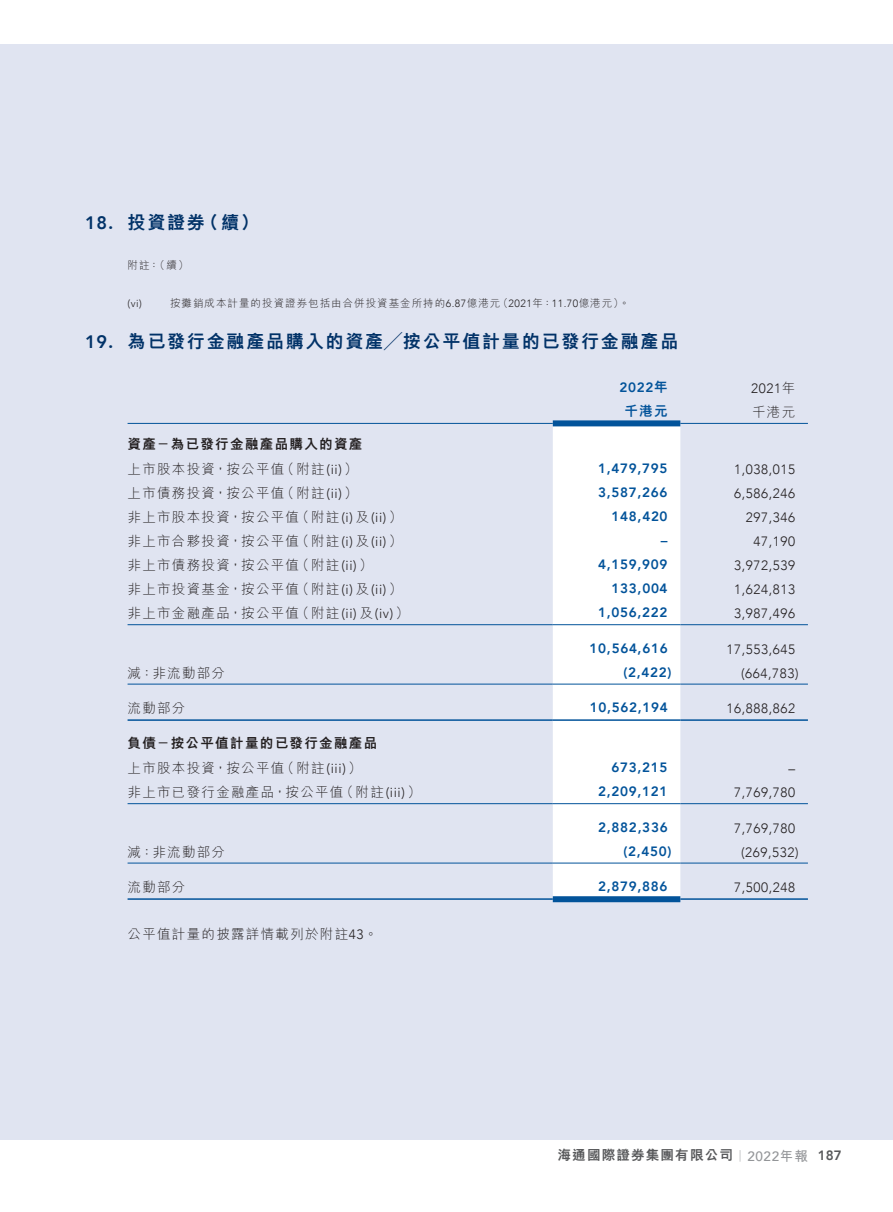
<style>
.page{position:relative;width:893px;height:1212px;background:#fff}
.page>*{position:absolute;margin:0;border:0;box-sizing:border-box;transform-origin:0 0}
.t1{font:800 18px "M Hei HK";letter-spacing:.1em;color:#013268}
.t2{font:300 13.5px "M Hei HK";letter-spacing:.095em;color:#231f20}
.t3{font:300 13.5px "Avenir";letter-spacing:.045em;color:#231f20}
.t4{font:800 13.5px "Avenir";letter-spacing:.05em;color:#02539a}
.t5{font:800 13.5px/25px "M Hei HK";letter-spacing:.1em;color:#231f20}
.t6{font:800 13.5px "M Hei HK";letter-spacing:.09em;color:#57585a}
.t7{font:800 13.5px "M Hei HK";color:#02539a}
.t8{font:300 10.5px "M Hei HK";letter-spacing:.095em;color:#231f20}
.t9{font:300 10.5px "Avenir";color:#231f20}
.s1{font-family:"Avenir"}
.s2{font-family:"M Hei HK"}
.s3{font-weight:300}
.s4{font-family:"Avenir";font-weight:300}
.s5{font-family:"Adobe Ming Std";font-weight:300;color:#939598}
.s6{font-family:"Avenir";font-weight:500;color:#939598}
.s7{font-weight:700;color:#939598}
</style>
<div class="page">
<div style="left:0;top:45px;width:893px;height:1095px;background:#e0e4f1"></div>
<div style="left:553px;top:426px;width:127px;height:470px;background:#fff"></div>
<hr style="left:128px;top:423px;width:425px;height:1px;background:#02539a">
<div style="left:553px;top:420px;width:127px;height:6px;background:#02539a"></div>
<hr style="left:680px;top:423px;width:128px;height:1px;background:#02539a">
<hr style="left:128px;top:624px;width:425px;height:1px;background:#02539a">
<hr style="left:553px;top:624px;width:127px;height:1px;background:#02539a">
<hr style="left:680px;top:624px;width:128px;height:1px;background:#02539a">
<hr style="left:128px;top:684px;width:425px;height:1px;background:#02539a">
<hr style="left:553px;top:684px;width:127px;height:1px;background:#02539a">
<hr style="left:680px;top:684px;width:128px;height:1px;background:#02539a">
<hr style="left:128px;top:719px;width:425px;height:2px;background:#02539a">
<hr style="left:553px;top:719px;width:127px;height:2px;background:#02539a">
<hr style="left:680px;top:719px;width:128px;height:2px;background:#02539a">
<hr style="left:128px;top:803px;width:425px;height:1px;background:#02539a">
<hr style="left:553px;top:803px;width:127px;height:1px;background:#02539a">
<hr style="left:680px;top:803px;width:128px;height:1px;background:#02539a">
<hr style="left:128px;top:863px;width:425px;height:1px;background:#02539a">
<hr style="left:553px;top:863px;width:127px;height:1px;background:#02539a">
<hr style="left:680px;top:863px;width:128px;height:1px;background:#02539a">
<hr style="left:128px;top:898px;width:425px;height:2px;background:#02539a">
<div style="left:553px;top:896px;width:127px;height:6px;background:#02539a"></div>
<hr style="left:680px;top:898px;width:128px;height:2px;background:#02539a">
<h1 class="t1" style="left:85px;top:213px;width:175px"><span class="s1">18.</span> 投資證券（續）</h1>
<p class="t8" style="left:128px;top:260px;width:62px">附註：（續）</p>
<p class="t9" style="left:128px;top:297px;width:16px">(vi)</p>
<p class="t8" style="left:170px;top:298px;width:461px">按攤銷成本計量的投資證券包括由合併投資基金所持的<span class="s1">6.87</span>億港元（<span class="s1">2021</span>年：<span class="s1">11.70</span>億港元）。</p>
<h1 class="t1" style="left:85px;top:332px;width:595px"><span class="s1">19.</span> 為已發行金融產品購入的資產╱按公平值計量的已發行金融產品</h1>
<p class="t4" style="left:619px;top:377px;width:50px">2022<span class="s2">年</span></p>
<p class="t3" style="left:751px;top:380px;width:46px">2021<span class="s2">年</span></p>
<p class="t7" style="left:624px;top:404px;width:45px">千港元</p>
<p class="t2" style="left:752px;top:405px;width:45px">千港元</p>
<p class="t5" style="left:128px;top:431px;width:236px">資產－為已發行金融產品購入的資產<span class="s3">上市股本投資，按公平值（附註</span><span class="s4">(ii)</span><span class="s3">）</span></p>
<p class="t4" style="left:598px;top:458px;width:71px">1,479,795</p>
<p class="t3" style="left:734px;top:462px;width:63px">1,038,015</p>
<p class="t2" style="left:128px;top:486px;width:232px">上市債務投資，按公平值（附註<span class="s1">(ii)</span>）</p>
<p class="t4" style="left:598px;top:482px;width:71px">3,587,266</p>
<p class="t3" style="left:734px;top:486px;width:63px">6,586,246</p>
<p class="t2" style="left:128px;top:510px;width:276px">非上市股本投資，按公平值（附註<span class="s1">(i)</span>及<span class="s1">(ii)</span>）</p>
<p class="t4" style="left:612px;top:506px;width:57px">148,420</p>
<p class="t3" style="left:746px;top:510px;width:51px">297,346</p>
<p class="t2" style="left:128px;top:534px;width:276px">非上市合夥投資，按公平值（附註<span class="s1">(i)</span>及<span class="s1">(ii)</span>）</p>
<p class="t4" style="left:661px;top:530px;width:8px">–</p>
<p class="t3" style="left:753px;top:534px;width:43px">47,190</p>
<p class="t2" style="left:128px;top:558px;width:247px">非上市債務投資，按公平值（附註<span class="s1">(ii)</span>）</p>
<p class="t4" style="left:598px;top:554px;width:71px">4,159,909</p>
<p class="t3" style="left:734px;top:558px;width:63px">3,972,539</p>
<p class="t2" style="left:128px;top:582px;width:276px">非上市投資基金，按公平值（附註<span class="s1">(i)</span>及<span class="s1">(ii)</span>）</p>
<p class="t4" style="left:612px;top:578px;width:57px">133,004</p>
<p class="t3" style="left:734px;top:582px;width:63px">1,624,813</p>
<p class="t2" style="left:128px;top:606px;width:283px">非上市金融產品，按公平值（附註<span class="s1">(ii)</span>及<span class="s1">(iv)</span>）</p>
<p class="t4" style="left:598px;top:602px;width:71px">1,056,222</p>
<p class="t3" style="left:734px;top:606px;width:63px">3,987,496</p>
<p class="t4" style="left:590px;top:637px;width:79px">10,564,616</p>
<p class="t3" style="left:726px;top:641px;width:70px">17,553,645</p>
<p class="t2" style="left:128px;top:666px;width:99px">減：非流動部分</p>
<p class="t4" style="left:624px;top:661px;width:49px">(2,422)</p>
<p class="t3" style="left:741px;top:665px;width:59px">(664,783)</p>
<p class="t2" style="left:128px;top:701px;width:59px">流動部分</p>
<p class="t4" style="left:590px;top:697px;width:79px">10,562,194</p>
<p class="t3" style="left:726px;top:700px;width:70px">16,888,862</p>
<p class="t5" style="left:128px;top:730px;width:251px">負債－按公平值計量的已發行金融產品<span class="s3">上市股本投資，按公平值（附註</span><span class="s4">(iii)</span><span class="s3">）</span></p>
<p class="t4" style="left:612px;top:757px;width:57px">673,215</p>
<p class="t3" style="left:788px;top:761px;width:8px">–</p>
<p class="t2" style="left:128px;top:785px;width:295px">非上市已發行金融產品，按公平值（附註<span class="s1">(iii)</span>）</p>
<p class="t4" style="left:598px;top:781px;width:71px">2,209,121</p>
<p class="t3" style="left:734px;top:785px;width:63px">7,769,780</p>
<p class="t4" style="left:598px;top:816px;width:71px">2,882,336</p>
<p class="t3" style="left:734px;top:820px;width:63px">7,769,780</p>
<p class="t2" style="left:128px;top:845px;width:99px">減：非流動部分</p>
<p class="t4" style="left:624px;top:840px;width:49px">(2,450)</p>
<p class="t3" style="left:741px;top:844px;width:59px">(269,532)</p>
<p class="t2" style="left:128px;top:880px;width:59px">流動部分</p>
<p class="t4" style="left:598px;top:876px;width:71px">2,879,886</p>
<p class="t3" style="left:734px;top:879px;width:63px">7,500,248</p>
<p class="t2" style="left:128px;top:927px;width:252px">公平值計量的披露詳情載列於附註<span class="s1">43</span>。</p>
<p class="t6" style="left:558px;top:1148px;width:286px">海通國際證券集團有限公司<span class="s5">｜</span><span class="s6">2022</span><span class="s7">年報</span> <span class="s1">187</span></p>
</div>
